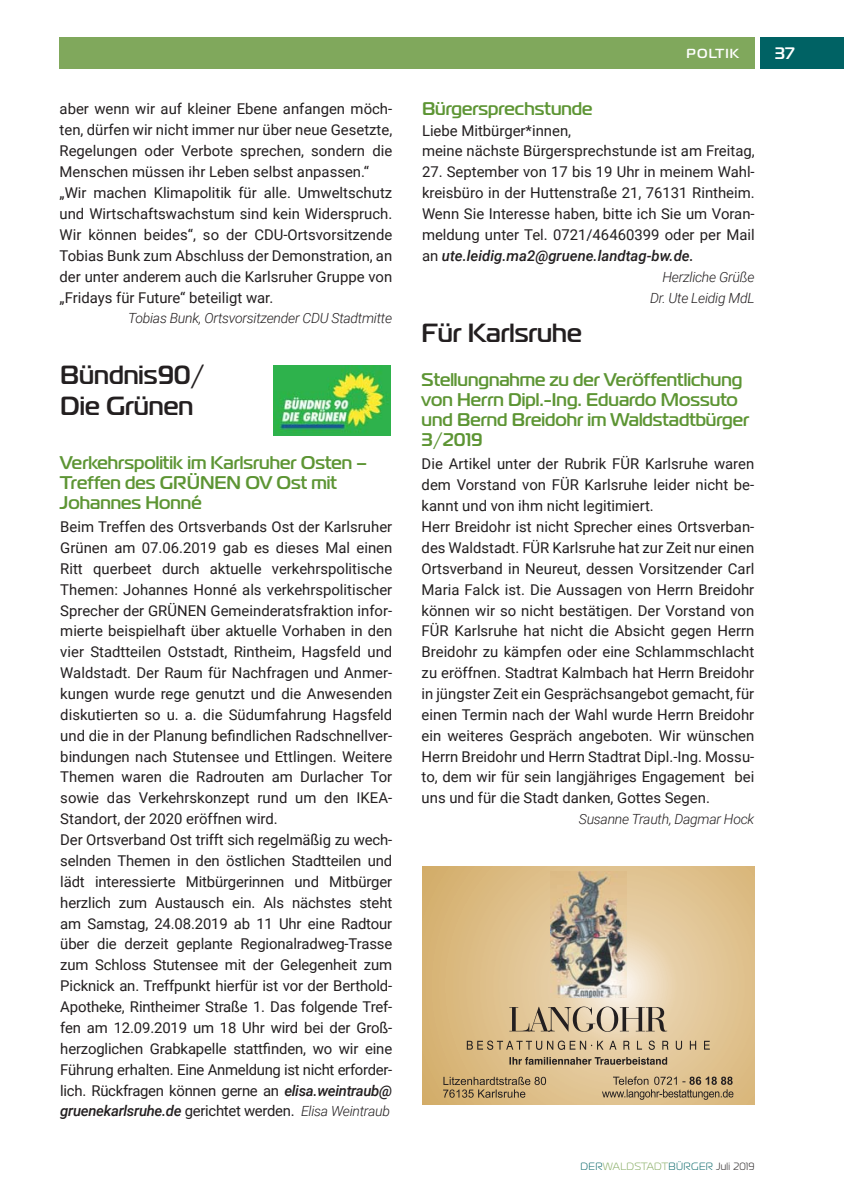
<style>
.page{position:relative;width:844px;height:1191px;background:#fff}
.page>*{position:absolute;margin:0;border:0;box-sizing:border-box;transform-origin:0 0}
.t1{font:700 26.25px/31.5px "Magistral";color:#231f20}
.t2{font:700 18.38px/20.1px "Magistral";color:#5d9534}
.t3{font:700 16.62px "Magistral";color:#fff}
.t4{font:14.88px/20.8px "Roboto";color:#231f20}
.t5{font:italic 300 14px/20.8px "Roboto";letter-spacing:-.02em;color:#231f20;text-align:right}
.t6{font:700 13.12px "Magistral";letter-spacing:.085em;color:#fff}
.t7{font:10.5px "Magistral";letter-spacing:.035em;color:#006264}
.s1{font-weight:500;font-style:italic}
.s2{font-weight:300;font-style:italic;font-size:14px}
.s3{color:#80a85c}
.s4{color:#231f20}
</style>
<div class="page">
<div style="left:60px;top:37px;width:694px;height:32px;background:#80a85c"></div>
<div style="left:759px;top:37px;width:84px;height:32px;background:#006264"></div>
<img style="left:274px;top:365px;width:116px;height:70px">
<svg style="left:422px;top:866px;width:332px;height:238px;background:#dfc18f"></svg>
<img style="left:550px;top:871px;width:76px;height:126px">
<svg style="left:466px;top:1040px;width:243px;height:10px;background:#bca682"></svg>
<svg style="left:509px;top:1006px;width:158px;height:26px;background:#b7a68b"></svg>
<svg style="left:509px;top:1057px;width:158px;height:7px"></svg>
<svg style="left:443px;top:1076px;width:103px;height:21px;background:#b4996b"></svg>
<svg style="left:602px;top:1076px;width:131px;height:23px;background:#b69f77"></svg>
<p class="t4" style="left:60px;top:98px;width:334px">aber wenn wir auf kleiner Ebene anfangen möch&shy;ten, dürfen wir nicht immer nur über neue Gesetzte, Regelungen oder Verbote sprechen, sondern die Menschen müssen ihr Leben selbst anpassen.“ „Wir machen Klimapolitik für alle. Umweltschutz und Wirtschaftswachstum sind kein Widerspruch.<br>Wir können beides“, so der CDU-Ortsvorsitzende Tobias Bunk zum Abschluss der Demonstration, an der unter anderem auch die Karlsruher Gruppe von „Fridays für Future“ beteiligt war.</p>
<p class="t5" style="left:128px;top:308px;width:265px">Tobias Bunk, Ortsvorsitzender CDU Stadtmitte</p>
<h1 class="t1" style="left:60px;top:362px;width:145px">Bündnis90/<br>Die Grünen</h1>
<p class="t2" style="left:60px;top:455px;width:308px">Verkehrspolitik im Karlsruher Osten –<br>Treffen des GRÜNEN OV Ost mit<br>Johannes Honné</p>
<p class="t4" style="left:60px;top:516px;width:333px">Beim Treffen des Ortsverbands Ost der Karlsruher Grünen am 07.06.2019 gab es dieses Mal einen Ritt querbeet durch aktuelle verkehrspolitische Themen: Johannes Honné als verkehrspolitischer Sprecher der GRÜNEN Gemeinderatsfraktion infor&shy;mierte beispielhaft über aktuelle Vorhaben in den vier Stadtteilen Oststadt, Rintheim, Hagsfeld und Waldstadt. Der Raum für Nachfragen und Anmer&shy;kungen wurde rege genutzt und die Anwesenden diskutierten so u. a. die Südumfahrung Hagsfeld und die in der Planung befindlichen Radschnellver&shy;bindungen nach Stutensee und Ettlingen. Weitere Themen waren die Radrouten am Durlacher Tor sowie das Verkehrskonzept rund um den IKEA-Standort, der 2020 eröffnen wird.<br>Der Ortsverband Ost trifft sich regelmäßig zu wech&shy;selnden Themen in den östlichen Stadtteilen und lädt interessierte Mitbürgerinnen und Mitbürger herzlich zum Austausch ein. Als nächstes steht am Samstag, 24.08.2019 ab 11 Uhr eine Radtour über die derzeit geplante Regionalradweg-Trasse zum Schloss Stutensee mit der Gelegenheit zum Picknick an. Treffpunkt hierfür ist vor der Berthold-Apotheke, Rintheimer Straße 1. Das folgende Tref&shy;fen am 12.09.2019 um 18 Uhr wird bei der Groß&shy;herzoglichen Grabkapelle stattfinden, wo wir eine Führung erhalten. Eine Anmeldung ist nicht erforder&shy;lich. Rückfragen können gerne an <span class="s1">elisa.weintraub@ gruenekarlsruhe.de</span> gerichtet werden. <span class="s2">Elisa Weintraub</span></p>
<p class="t6" style="left:686px;top:48px;width:54px">POLTIK</p>
<p class="t3" style="left:774px;top:47px;width:21px">37</p>
<p class="t2" style="left:422px;top:100px;width:172px">Bürgersprechstunde</p>
<p class="t4" style="left:422px;top:120px;width:334px">Liebe Mitbürger*innen,<br>meine nächste Bürgersprechstunde ist am Freitag,</p>
<p class="t4" style="left:422px;top:162px;width:334px;text-align:justify">27. September von 17 bis 19 Uhr in meinem Wahl&shy;kreisbüro in der Huttenstraße 21, 76131 Rint heim.<br>Wenn Sie Interesse haben, bitte ich Sie um Voran&shy;meldung unter Tel. 0721/46460399 oder per Mail an <span class="s1">ute.leidig.ma2@gruene.landtag-bw.de.</span></p>
<p class="t5" style="left:650px;top:266px;width:106px">Herzliche Grüße<br>Dr. Ute Leidig MdL</p>
<h1 class="t1" style="left:421px;top:320px;width:162px">Für Karlsruhe</h1>
<p class="t2" style="left:421px;top:372px;width:329px">Stellungnahme zu der Veröffentlichung von Herrn Dipl.-Ing. Eduardo Mossuto und Bernd Breidohr im Waldstadtbürger<br>3/2019</p>
<p class="t4" style="left:421px;top:454px;width:334px">Die Artikel unter der Rubrik FÜR Karlsruhe waren dem Vorstand von FÜR Karlsruhe leider nicht be&shy;kannt und von ihm nicht legitimiert.<br>Herr Breidohr ist nicht Sprecher eines Ortsverban&shy;des Waldstadt. FÜR Karlsruhe hat zur Zeit nur einen Ortsverband in Neureut, dessen Vorsitzender Carl Maria Falck ist. Die Aussagen von Herrn Breidohr können wir so nicht bestätigen. Der Vorstand von FÜR Karlsruhe hat nicht die Absicht gegen Herrn Breidohr zu kämpfen oder eine Schlammschlacht zu eröffnen. Stadtrat Kalmbach hat Herrn Breidohr in jüngster Zeit ein Gesprächsangebot gemacht, für einen Termin nach der Wahl wurde Herrn Breidohr ein weiteres Gespräch angeboten. Wir wünschen Herrn Breidohr und Herrn Stadtrat Dipl.-Ing. Mossu&shy;to, dem wir für sein langjähriges Engagement bei uns und für die Stadt danken, Gottes Segen.</p>
<p class="t5" style="left:578px;top:809px;width:177px">Susanne Trauth, Dagmar Hock</p>
<p class="t7" style="left:580px;top:1162px;width:175px">DER<span class="s3">WALDSTADT</span>BÜRGER <span class="s4">Juli 2019</span></p>
</div>
